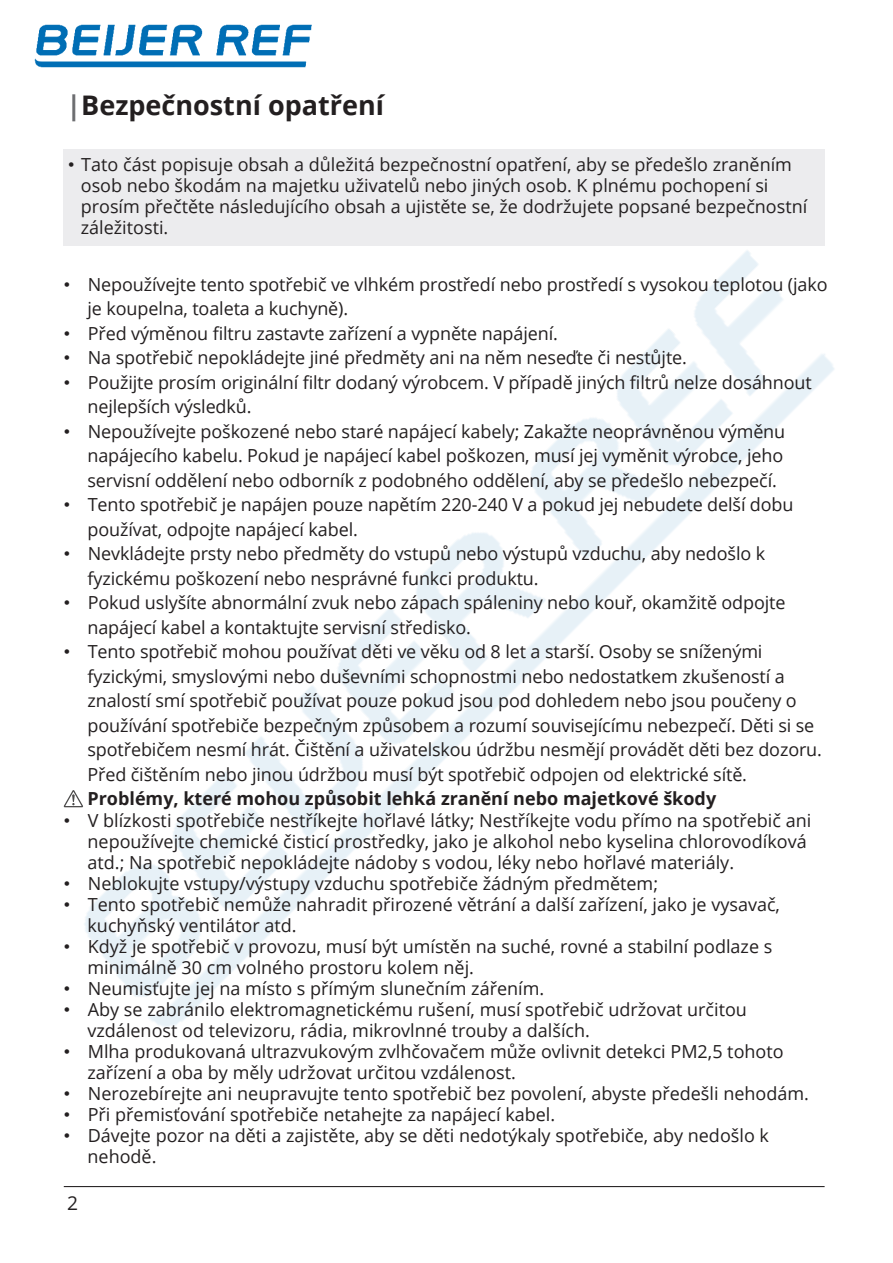
<style>
.page{position:relative;width:893px;height:1263px;background:#fff}
.page>*{position:absolute;margin:0;border:0;box-sizing:border-box;transform-origin:0 0}
.t1{font:700 27px "Open Sans";color:#231f20}
.t2{font:19.2px "Open Sans";color:#231f20}
.t3{font:18px/24.5px "Open Sans";color:#231f20}
.t4{font:700 18px "Open Sans";color:#231f20}
.s1{color:#6c6d70}
.s2{font-family:"Arial"}
</style>
<div class="page">
<img style="left:63px;top:185px;width:771px;height:842px">
<img style="left:34px;top:24px;width:278px;height:44px">
<hr style="left:64px;top:1186px;width:761px;height:1px;background:#231f20">
<div style="left:64px;top:149px;width:761px;height:97px;background:#ececee"></div>
<svg style="left:64px;top:790px;width:19px;height:17px"></svg>
<h1 class="t1" style="left:66px;top:86px;width:319px"><span class="s1">|</span>Bezpečnostní opatření</h1>
<p class="t3" style="left:81px;top:154px;width:728px;line-height:21px;text-indent:-13px"><span class="s2">•</span> Tato část popisuje obsah a důležitá bezpečnostní opatření, aby se předešlo zraněním osob nebo škodám na majetku uživatelů nebo jiných osob. K plnému pochopení si prosím přečtěte následujícího obsah a ujistěte se, že dodržujete popsané bezpečnostní záležitosti.</p>
<p class="t3" style="left:88px;top:272px;width:742px;text-indent:-24px"><span class="s2">•</span> Nepoužívejte tento spotřebič ve vlhkém prostředí nebo prostředí s vysokou teplotou (jako je koupelna, toaleta a kuchyně).</p>
<p class="t3" style="left:64px;top:321px;width:496px"><span class="s2">•</span> Před výměnou filtru zastavte zařízení a vypněte napájení.</p>
<p class="t3" style="left:64px;top:345px;width:625px"><span class="s2">•</span> Na spotřebič nepokládejte jiné předměty ani na něm neseďte či nestůjte.</p>
<p class="t3" style="left:88px;top:370px;width:726px;text-indent:-24px"><span class="s2">•</span> Použijte prosím originální filtr dodaný výrobcem. V případě jiných filtrů nelze dosáhnout nejlepších výsledků.</p>
<p class="t3" style="left:88px;top:419px;width:699px;text-align:justify;text-indent:-24px"><span class="s2">•</span> Nepoužívejte poškozené nebo staré napájecí kabely; Zakažte neoprávněnou výměnu napájecího kabelu. Pokud je napájecí kabel poškozen, musí jej vyměnit výrobce, jeho servisní oddělení nebo odborník z podobného oddělení, aby se předešlo nebezpečí.</p>
<p class="t3" style="left:88px;top:492px;width:708px;text-indent:-24px"><span class="s2">•</span> Tento spotřebič je napájen pouze napětím 220-240 V a pokud jej nebudete delší dobu používat, odpojte napájecí kabel.</p>
<p class="t3" style="left:88px;top:541px;width:679px;text-indent:-24px"><span class="s2">•</span> Nevkládejte prsty nebo předměty do vstupů nebo výstupů vzduchu, aby nedošlo k fyzickému poškození nebo nesprávné funkci produktu.</p>
<p class="t3" style="left:88px;top:590px;width:700px;text-indent:-24px"><span class="s2">•</span> Pokud uslyšíte abnormální zvuk nebo zápach spáleniny nebo kouř, okamžitě odpojte napájecí kabel a kontaktujte servisní středisko.</p>
<p class="t3" style="left:88px;top:639px;width:736px;text-indent:-24px"><span class="s2">•</span> Tento spotřebič mohou používat děti ve věku od 8 let a starší. Osoby se sníženými fyzickými, smyslovými nebo duševními schopnostmi nebo nedostatkem zkušeností a znalostí smí spotřebič používat pouze pokud jsou pod dohledem nebo jsou poučeny o používání spotřebiče bezpečným způsobem a rozumí souvisejícímu nebezpečí. Děti si se spotřebičem nesmí hrát. Čištění a uživatelskou údržbu nesmějí provádět děti bez dozoru.<br>Před čištěním nebo jinou údržbou musí být spotřebič odpojen od elektrické sítě.</p>
<p class="t4" style="left:88px;top:786px;width:630px">Problémy, které mohou způsobit lehká zranění nebo majetkové škody</p>
<p class="t3" style="left:88px;top:809px;width:725px;line-height:21px;text-indent:-24px"><span class="s2">•</span> V blízkosti spotřebiče nestříkejte hořlavé látky; Nestříkejte vodu přímo na spotřebič ani nepoužívejte chemické čisticí prostředky, jako je alkohol nebo kyselina chlorovodíková atd.; Na spotřebič nepokládejte nádoby s vodou, léky nebo hořlavé materiály.</p>
<p class="t3" style="left:64px;top:871px;width:596px"><span class="s2">•</span> Neblokujte vstupy/výstupy vzduchu spotřebiče žádným předmětem;</p>
<p class="t3" style="left:88px;top:893px;width:694px;line-height:21px;text-indent:-24px"><span class="s2">•</span> Tento spotřebič nemůže nahradit přirozené větrání a další zařízení, jako je vysavač, kuchyňský ventilátor atd.</p>
<p class="t3" style="left:88px;top:935px;width:686px;line-height:21px;text-indent:-24px"><span class="s2">•</span> Když je spotřebič v provozu, musí být umístěn na suché, rovné a stabilní podlaze s minimálně 30 cm volného prostoru kolem něj.</p>
<p class="t3" style="left:64px;top:976px;width:482px"><span class="s2">•</span> Neumisťujte jej na místo s přímým slunečním zářením.</p>
<p class="t3" style="left:88px;top:998px;width:661px;line-height:21px;text-indent:-24px"><span class="s2">•</span> Aby se zabránilo elektromagnetickému rušení, musí spotřebič udržovat určitou vzdálenost od televizoru, rádia, mikrovlnné trouby a dalších.</p>
<p class="t3" style="left:88px;top:1040px;width:698px;line-height:21px;text-indent:-24px"><span class="s2">•</span> Mlha produkovaná ultrazvukovým zvlhčovačem může ovlivnit detekci PM2,5 tohoto zařízení a oba by měly udržovat určitou vzdálenost.</p>
<p class="t3" style="left:64px;top:1081px;width:747px"><span class="s2">•</span> Nerozebírejte ani neupravujte tento spotřebič bez povolení, abyste předešli nehodám.</p>
<p class="t3" style="left:64px;top:1102px;width:493px"><span class="s2">•</span> Při přemisťování spotřebiče netahejte za napájecí kabel.</p>
<p class="t3" style="left:88px;top:1124px;width:683px;line-height:21px;text-indent:-24px"><span class="s2">•</span> Dávejte pozor na děti a zajistěte, aby se děti nedotýkaly spotřebiče, aby nedošlo k nehodě.</p>
<p class="t2" style="left:67px;top:1190px;width:12px">2</p>
</div>
